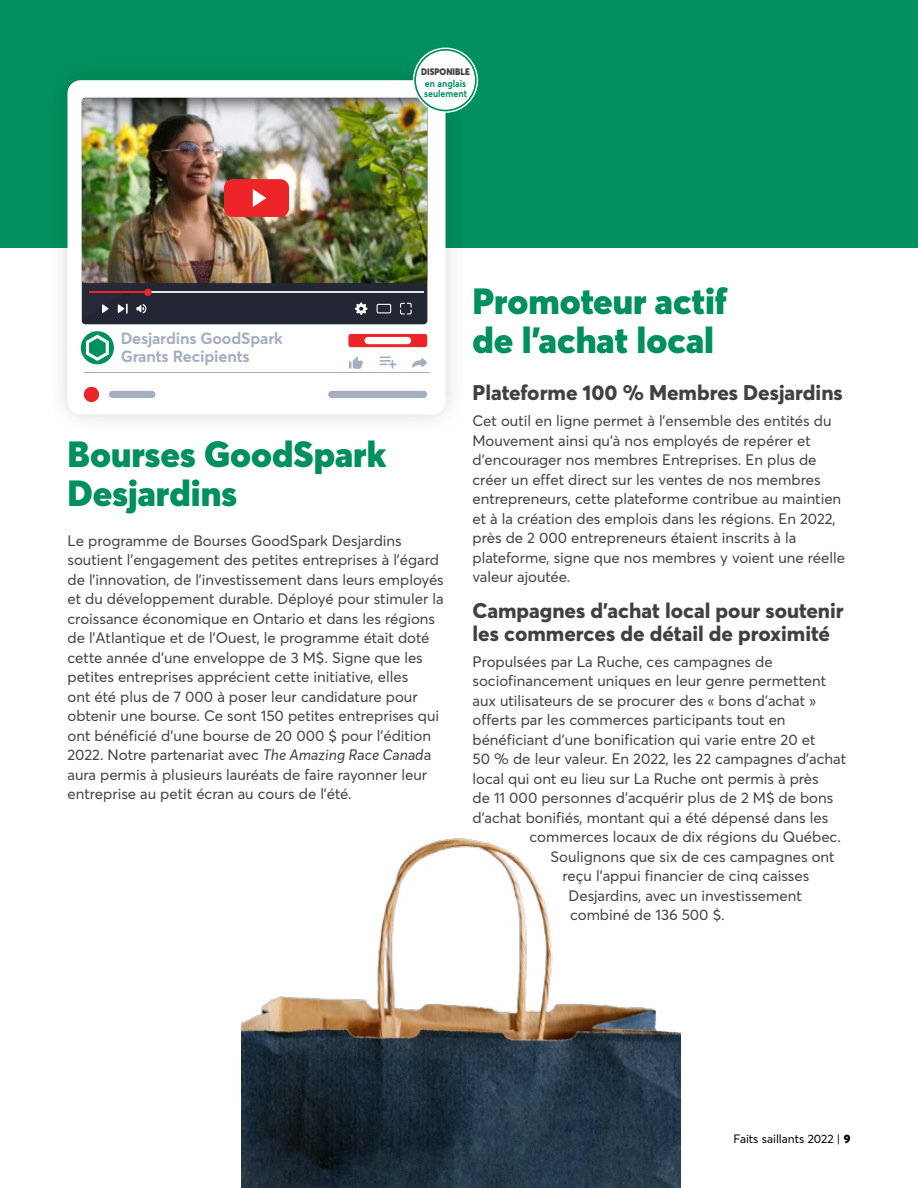
<style>
.page{position:relative;width:918px;height:1188px;background:#fff}
.page>*{position:absolute;margin:0;border:0;box-sizing:border-box;transform-origin:0 0}
.t1{font:900 36px/39px "Desjardins Sans";color:#00905e}
.t2{font:800 21px/22.5px "Desjardins Sans";color:#414042}
.t3{font:700 16.2px/17.5px "Desjardins Sans";letter-spacing:-.01em;color:#a4aec0}
.t4{font:15px/19.5px "Desjardins Sans";color:#414042}
.t5{font:12px "Desjardins Sans";color:#000}
.t6{font:700 9.9px/10.4px "Averta";color:#00905e;scale:.9 1}
.t7{font:900 9.45px "Averta";color:#414042;scale:.9 1}
.s1{font-style:italic}
.s2{font-weight:900}
</style>
<div class="page">
<div style="left:0;top:0;width:918px;height:247px;background:#00905e"></div>
<div style="left:46px;top:58px;width:422px;height:378px;background:#000;opacity:.15"></div>
<div style="left:67px;top:80px;width:378px;height:335px;background:#fff;border-radius:13px"></div>
<div style="left:82px;top:283px;width:345px;height:41px;background:#232633"></div>
<hr style="left:90px;top:291px;width:334px;height:2px;background:#dbe3e8">
<hr style="left:90px;top:291px;width:58px;height:2px;background:#ee2528">
<svg style="left:118px;top:304px;width:10px;height:10px"></svg>
<svg style="left:102px;top:304px;width:7px;height:9px"></svg>
<svg style="left:355px;top:302px;width:13px;height:13px"></svg>
<svg style="left:377px;top:304px;width:14px;height:9px"></svg>
<svg style="left:400px;top:303px;width:12px;height:11px"></svg>
<div style="left:144px;top:289px;width:8px;height:7px;background:#ee2528;border-radius:50%"></div>
<svg style="left:136px;top:304px;width:10px;height:10px"></svg>
<div style="left:109px;top:391px;width:47px;height:7px;background:#a4aec0;border-radius:4px"></div>
<div style="left:328px;top:391px;width:99px;height:7px;background:#a4aec0;border-radius:4px"></div>
<svg style="left:349px;top:356px;width:14px;height:13px"></svg>
<svg style="left:412px;top:358px;width:15px;height:10px"></svg>
<svg style="left:380px;top:357px;width:17px;height:12px"></svg>
<hr style="left:84px;top:372px;width:345px;height:1px;background:#a4aec0">
<div style="left:348px;top:334px;width:79px;height:13px;background:#ee2528;border-radius:3px"></div>
<div style="left:84px;top:387px;width:15px;height:15px;background:#ee2528;border-radius:50%"></div>
<img style="left:82px;top:98px;width:345px;height:185px">
<div style="left:224px;top:179px;width:65px;height:38px;background:#ee2528;border-radius:9px"></div>
<svg style="left:253px;top:189px;width:13px;height:18px"></svg>
<div style="left:81px;top:331px;width:33px;height:33px;background:#00905e;border-radius:50%"></div>
<svg style="left:86px;top:335px;width:23px;height:26px"></svg>
<div style="left:365px;top:337px;width:46px;height:7px;background:#fff;border-radius:4px"></div>
<div style="left:413px;top:48px;width:65px;height:65px;border:4px solid #fff;border-radius:50%"></div>
<div style="left:415px;top:50px;width:61px;height:61px;background:#fff;border-radius:50%"></div>
<div style="left:414px;top:49px;width:63px;height:62px;border:2px solid #00905e;border-radius:50%"></div>
<img style="left:242px;top:838px;width:439px;height:350px">
<p class="t7" style="left:421px;top:66px;width:56px">DISPONIBLE</p>
<p class="t6" style="left:424px;top:78px;width:49px">en anglais seulement</p>
<p class="t3" style="left:121px;top:330px;width:164px">Desjardins GoodSpark<br>Grants Recipients</p>
<h1 class="t1" style="left:68px;top:434px;width:320px">Bourses GoodSpark<br>Desjardins</h1>
<p class="t4" style="left:68px;top:531px;width:378px">Le programme de Bourses GoodSpark Desjardins soutient l’engagement des petites entreprises à l’égard de l’innovation, de l’investissement dans leurs employés et du développement durable. Déployé pour stimuler la croissance économique en Ontario et dans les régions de l’Atlantique et de l’Ouest, le programme était doté cette année d’une enveloppe de 3 M$. Signe que les petites entreprises apprécient cette initiative, elles<br>ont été plus de 7 000 à poser leur candidature pour obtenir une bourse. Ce sont 150 petites entreprises qui ont bénéficié d’une bourse de 20 000 $ pour l’édition 2022. Notre partenariat avec <span class="s1">The Amazing Race Canad</span>a aura permis à plusieurs lauréats de faire rayonner leur entreprise au petit écran au cours de l’été.</p>
<h1 class="t1" style="left:472px;top:281px;width:256px">Promoteur actif de l’achat local</h1>
<h2 class="t2" style="left:472px;top:381px;width:372px">Plateforme 100 % Membres Desjardins</h2>
<p class="t4" style="left:472px;top:411px;width:374px">Cet outil en ligne permet à l’ensemble des entités du Mouvement ainsi qu’à nos employés de repérer et d’encourager nos membres Entreprises. En plus de créer un effet direct sur les ventes de nos membres entrepreneurs, cette plateforme contribue au maintien et à la création des emplois dans les régions. En 2022, près de 2 000 entrepreneurs étaient inscrits à la plateforme, signe que nos membres y voient une réelle valeur ajoutée.</p>
<h2 class="t2" style="left:472px;top:599px;width:373px">Campagnes d’achat local pour soutenir les commerces de détail de proximité</h2>
<p class="t4" style="left:472px;top:652px;width:375px">Propulsées par La Ruche, ces campagnes de sociofinancement uniques en leur genre permettent aux utilisateurs de se procurer des « bons d’achat » offerts par les commerces participants tout en bénéficiant d’une bonification qui varie entre 20 et<br>50 % de leur valeur. En 2022, les 22 campagnes d’achat local qui ont eu lieu sur La Ruche ont permis à près<br>de 11 000 personnes d’acquérir plus de 2 M$ de bons d’achat bonifiés, montant qui a été dépensé dans les</p>
<p class="t4" style="left:530px;top:827px;width:313px">commerces locaux de dix régions du Québec.</p>
<p class="t4" style="left:550px;top:847px;width:286px">Soulignons que six de ces campagnes ont</p>
<p class="t4" style="left:562px;top:866px;width:248px">reçu l’appui financier de cinq caisses</p>
<p class="t4" style="left:568px;top:886px;width:235px">Desjardins, avec un investissement</p>
<p class="t4" style="left:570px;top:905px;width:156px">combiné de 136 500 $.</p>
<p class="t5" style="left:734px;top:1131px;width:118px">Faits saillants 2022 | <span class="s2">9</span></p>
</div>
